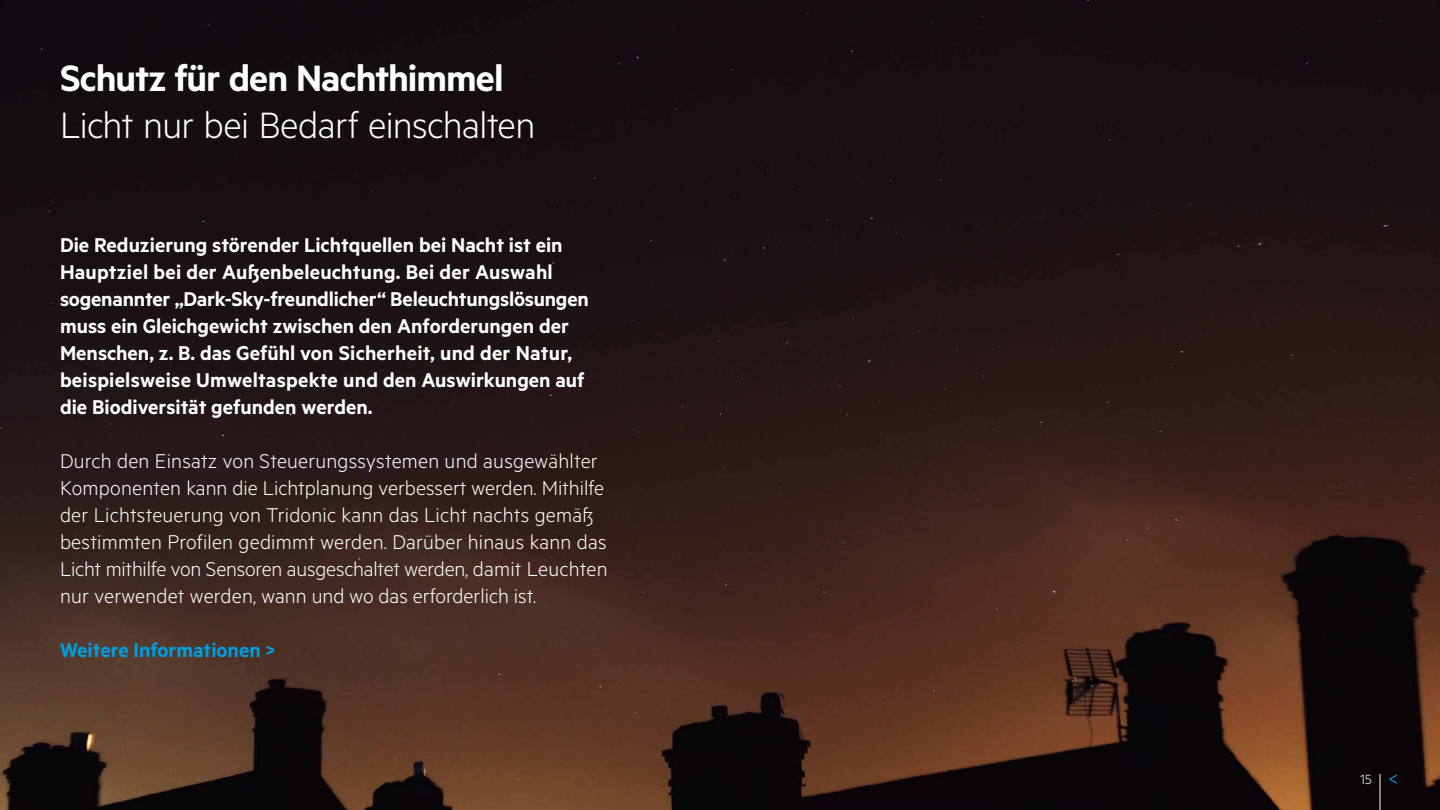
<style>
.page{position:relative;width:1440px;height:810px;background:#fff}
.page>*{position:absolute;margin:0;border:0;box-sizing:border-box;transform-origin:0 0}
.t1{font:300 41.25px "Metric";letter-spacing:-.015em;color:#fff}
.t2{font:600 41.25px "Metric";letter-spacing:-.02em;color:#fff}
.t3{font:600 22.5px/27px "Metric";color:#fff}
.t4{font:300 22.5px/27px "Metric";letter-spacing:.01em;color:#fff}
.t5{font:600 22.5px "Metric";color:#009ddf}
.t6{font:300 15px "Metric";color:#fff}
.s1{font-size:27.08px;color:#009ddf}
</style>
<div class="page">
<img style="left:0;top:0;width:1439px;height:810px">
<hr style="left:1380px;top:774px;width:1px;height:36px;background:#fff">
<h1 class="t2" style="left:60px;top:54px;width:445px">Schutz für den Nachthimmel</h1>
<h1 class="t1" style="left:60px;top:101px;width:477px">Licht nur bei Bedarf einschalten</h1>
<p class="t3" style="left:60px;top:231px;width:530px">Die Reduzierung störender Lichtquellen bei Nacht ist ein Hauptziel bei der Außenbeleuchtung. Bei der Auswahl sogenannter „Dark-Sky-freundlicher“ Beleuchtungslösungen muss ein Gleichgewicht zwischen den Anforderungen der Menschen, z. B. das Gefühl von Sicherheit, und der Natur, beispielsweise Umweltaspekte und den Auswirkungen auf die Biodiversität gefunden werden.</p>
<p class="t4" style="left:60px;top:447px;width:549px">Durch den Einsatz von Steuerungssystemen und ausgewählter Komponenten kann die Lichtplanung verbessert werden. Mithilfe der Lichtsteuerung von Tridonic kann das Licht nachts gemäß bestimmten Profilen gedimmt werden. Darüber hinaus kann das Licht mithilfe von Sensoren ausgeschaltet werden, damit Leuchten nur verwendet werden, wann und wo das erforderlich ist.</p>
<p class="t5" style="left:60px;top:637px;width:217px">Weitere Informationen &gt;</p>
<p class="t6" style="left:1360px;top:770px;width:40px">15 <span class="s1">&lt;</span></p>
</div>
